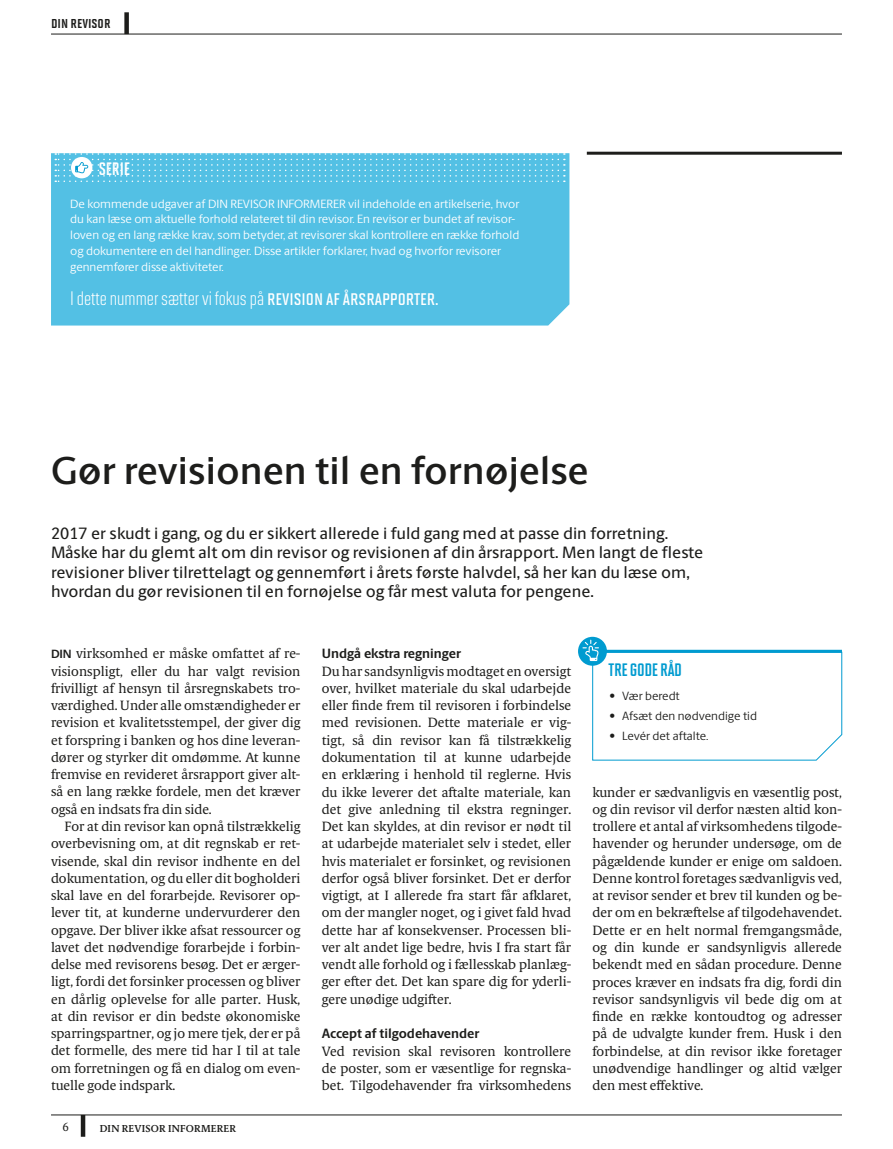
<style>
.page{position:relative;width:893px;height:1149px;background:#fff}
.page>*{position:absolute;margin:0;border:0;box-sizing:border-box;transform-origin:0 0}
.t1{font:600 39px "Berling Sans";color:#1d1d1b}
.t2{font:19.5px "Solano Gothic MVB";color:#fff}
.t3{font:18px "Solano Gothic MVB Bd Cap";letter-spacing:-.02em;color:#009bd0}
.t4{font:700 18px "Solano Gothic MVB";letter-spacing:-.01em;color:#fff}
.t5{font:500 16.5px/19.5px "Berling Sans";color:#1d1d1b}
.t6{font:15px "Solano Gothic MVB Bd SC";color:#1d1d1b}
.t7{font:13.5px/17.2px "Berling Serif Text";color:#1d1d1b;text-align:justify}
.t8{font:700 13.5px "Berling Sans";color:#1d1d1b}
.t9{font:12px/15.8px "Berling Sans";color:#fff}
.t10{font:12px/20px "Berling Sans";color:#1d1d1b}
.t11{font:12px "Berling Serif Text";color:#1d1d1b}
.t12{font:600 10.2px "Berling Serif Text";letter-spacing:.02em;color:#1d1d1b}
.s1{font-family:"Solano Gothic MVB Sb SC"}
.s2{font-family:"Berling Sans";font-weight:700;font-size:12px}
</style>
<div class="page">
<hr style="left:81px;top:1114px;width:4px;height:22px;background:#1d1d1b">
<div style="left:51px;top:153px;width:518px;height:172px;background:#53c0e4"></div>
<svg style="left:564px;top:153px;width:1px;height:29px"></svg>
<hr style="left:51px;top:34px;width:791px;height:1px;background:#1d1d1b">
<hr style="left:587px;top:152px;width:255px;height:3px;background:#1d1d1b">
<div style="left:124px;top:12px;width:5px;height:22px;background:#1d1d1b"></div>
<hr style="left:51px;top:1114px;width:791px;height:1px;background:#1d1d1b">
<svg style="left:578px;top:636px;width:29px;height:29px"></svg>
<svg style="left:55px;top:153px;width:503px;height:29px;background:#61c5e6"></svg>
<svg style="left:583px;top:640px;width:259px;height:120px"></svg>
<p class="t6" style="left:51px;top:15px;width:61px">DIN REVISOR</p>
<h3 class="t4" style="left:99px;top:158px;width:33px">SERIE</h3>
<p class="t9" style="left:70px;top:195px;width:451px">De kommende udgaver af DIN REVISOR INFORMERER vil indeholde en artikelserie, hvor du kan læse om aktuelle forhold relateret til din revisor. En revisor er bundet af revisor&shy;loven og en lang række krav, som betyder, at revisorer skal kontrollere en række forhold og dokumentere en del handlinger. Disse artikler forklarer, hvad og hvorfor revisorer gennemfører disse aktiviteter.</p>
<h2 class="t2" style="left:70px;top:287px;width:370px">I dette nummer sætter vi fokus på <span class="s1">revision af årsrapporter.</span></h2>
<h1 class="t1" style="left:51px;top:447px;width:539px">Gør revisionen til en fornøjelse</h1>
<p class="t5" style="left:51px;top:523px;width:654px">2017 er skudt i gang, og du er sikkert allerede i fuld gang med at passe din forretning.<br>Måske har du glemt alt om din revisor og revisionen af din årsrapport. Men langt de fleste revisioner bliver tilrettelagt og gennemført i årets første halvdel, så her kan du læse om, hvordan du gør revisionen til en fornøjelse og får mest valuta for pengene.</p>
<p class="t7" style="left:51px;top:644px;width:251px"><span class="s2">DIN</span> virksomhed er måske omfattet af re&shy;visionspligt, eller du har valgt revision frivilligt af hensyn til årsregnskabets tro&shy;værdighed. Under alle omstændigheder er revision et kvalitetsstempel, der giver dig et forspring i banken og hos dine leveran&shy;dører og styrker dit omdømme. At kunne fremvise en revideret årsrapport giver alt&shy;så en lang række fordele, men det kræver også en indsats fra din side.</p>
<p class="t7" style="left:51px;top:817px;width:251px;text-indent:14px">For at din revisor kan opnå tilstrækkelig overbevisning om, at dit regnskab er ret&shy;visende, skal din revisor indhente en del dokumentation, og du eller dit bogholderi skal lave en del forarbejde. Revisorer op&shy;lever tit, at kunderne undervurderer den opgave. Der bliver ikke afsat ressourcer og lavet det nødvendige forarbejde i forbin&shy;delse med revisorens besøg. Det er ærger&shy;ligt, fordi det forsinker processen og bliver en dårlig oplevelse for alle parter. Husk, at din revisor er din bedste økonomiske sparringspartner, og jo mere tjek, der er på det formelle, des mere tid har I til at tale om forretningen og få en dialog om even&shy;tuelle gode indspark.</p>
<p class="t11" style="left:63px;top:1119px;width:8px">6</p>
<p class="t12" style="left:100px;top:1121px;width:138px">DIN REVISOR INFORMERER</p>
<p class="t8" style="left:322px;top:645px;width:141px">Undgå ekstra regninger</p>
<p class="t7" style="left:322px;top:662px;width:251px">Du har sandsynligvis modtaget en oversigt over, hvilket materiale du skal udarbejde eller finde frem til revisoren i forbindelse med revisionen. Dette materiale er vig&shy;tigt, så din revisor kan få tilstrækkelig dokumentation til at kunne udarbejde en erklæring i henhold til reglerne. Hvis du ikke leverer det aftalte materiale, kan det give anledning til ekstra regninger.<br>Det kan skyldes, at din revisor er nødt til at udarbejde materialet selv i stedet, eller hvis materialet er forsinket, og revisionen derfor også bliver forsinket. Det er derfor vigtigt, at I allerede fra start får afklaret, om der mangler noget, og i givet fald hvad dette har af konsekvenser. Processen bli&shy;ver alt andet lige bedre, hvis I fra start får vendt alle forhold og i fællesskab planlæg&shy;ger efter det. Det kan spare dig for yderli&shy;gere unødige udgifter.</p>
<p class="t8" style="left:322px;top:1025px;width:159px">Accept af tilgodehavender</p>
<p class="t7" style="left:322px;top:1041px;width:251px">Ved revision skal revisoren kontrollere de poster, som er væsentlige for regnska&shy;bet. Tilgodehavender fra virksomhedens</p>
<h3 class="t3" style="left:609px;top:659px;width:75px">TRE GODE RÅD</h3>
<p class="t10" style="left:622px;top:685px;width:136px">Vær beredt<br>Afsæt den nødvendige tid<br>Levér det aftalte.</p>
<p class="t7" style="left:592px;top:783px;width:251px">kunder er sædvanligvis en væsentlig post, og din revisor vil derfor næsten altid kon&shy;trollere et antal af virksomhedens tilgode&shy;havender og herunder undersøge, om de pågældende kunder er enige om saldoen.<br>Denne kontrol foretages sædvanligvis ved, at revisor sender et brev til kunden og be&shy;der om en bekræftelse af tilgodehavendet.<br>Dette er en helt normal fremgangsmåde, og din kunde er sandsynligvis allerede bekendt med en sådan procedure. Denne proces kræver en indsats fra dig, fordi din revisor sandsynligvis vil bede dig om at finde en række kontoudtog og adresser på de udvalgte kunder frem. Husk i den forbindelse, at din revisor ikke foretager unødvendige handlinger og altid vælger den mest effektive.</p>
</div>
